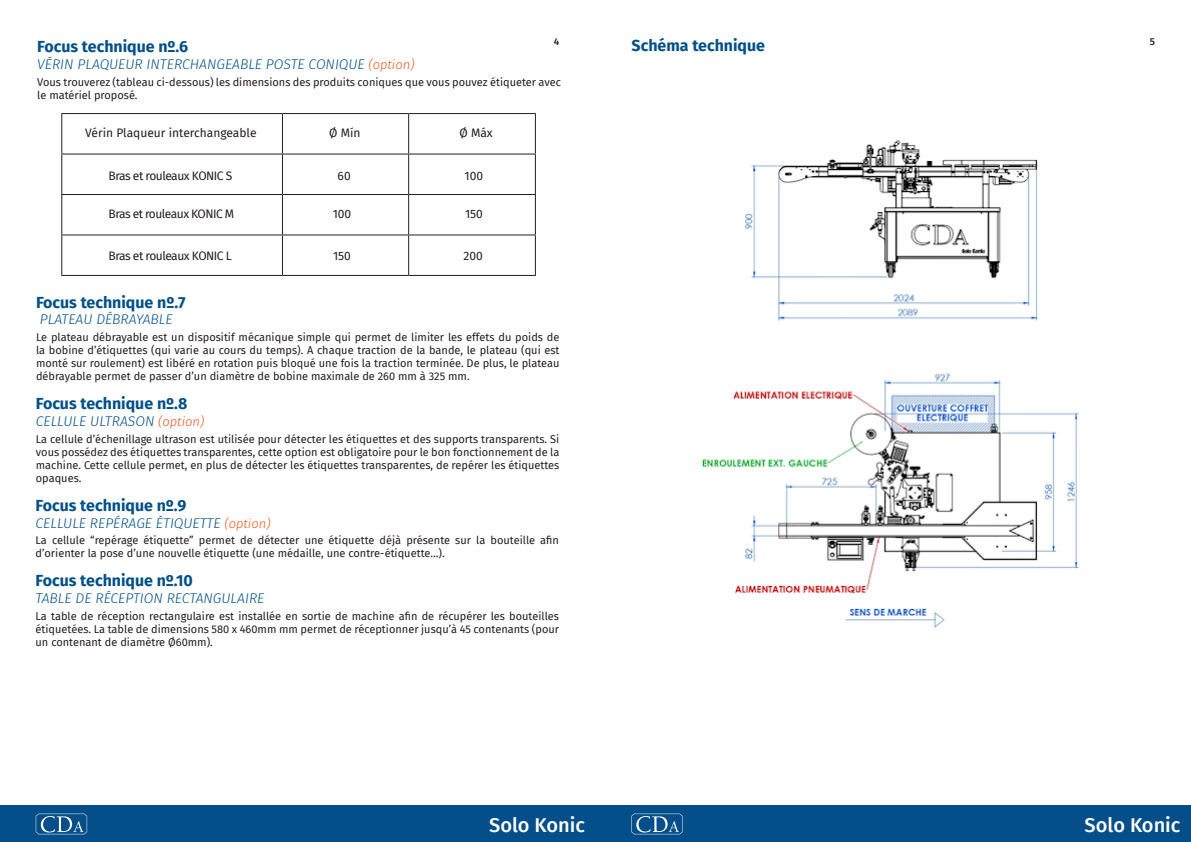
<style>
.page{position:relative;width:1191px;height:842px;background:#fff}
.page>*{position:absolute;margin:0;border:0;box-sizing:border-box;transform-origin:0 0}
.t1{font:500 20px "Fira Sans";color:#fff}
.t2{font:700 16px "Fira Sans";color:#01508a}
.t3{font:italic 300 14px "Fira Sans";color:#01508a}
.t4{font:12px "Fira Sans";letter-spacing:-.04em;color:#231f20}
.t5{font:12px "Fira Sans";color:#231f20}
.t6{font:11px/13.2px "Fira Sans";color:#231f20;text-align:justify}
.t7{font:500 10px "Fira Sans";color:#231f20}
.s1{font-size:13px;color:#e9551c}
</style>
<div class="page">
<div style="left:0;top:806px;width:595px;height:36px;background:#044f8a"></div>
<div style="left:595px;top:806px;width:596px;height:36px;background:#044f8a"></div>
<svg style="left:36px;top:814px;width:51px;height:20px"></svg>
<svg style="left:631px;top:814px;width:51px;height:20px"></svg>
<hr style="left:61px;top:113px;width:221px;height:1px;background:#231f20">
<hr style="left:61px;top:114px;width:1px;height:40px;background:#231f20">
<hr style="left:282px;top:113px;width:127px;height:1px;background:#231f20">
<hr style="left:282px;top:114px;width:1px;height:40px;background:#231f20">
<hr style="left:409px;top:113px;width:127px;height:1px;background:#231f20">
<hr style="left:408px;top:114px;width:1px;height:40px;background:#231f20">
<hr style="left:535px;top:114px;width:1px;height:40px;background:#231f20">
<hr style="left:61px;top:154px;width:221px;height:1px;background:#231f20">
<hr style="left:61px;top:155px;width:1px;height:39px;background:#231f20">
<hr style="left:282px;top:154px;width:127px;height:1px;background:#231f20">
<hr style="left:282px;top:155px;width:1px;height:39px;background:#231f20">
<hr style="left:409px;top:154px;width:127px;height:1px;background:#231f20">
<hr style="left:408px;top:155px;width:1px;height:39px;background:#231f20">
<hr style="left:535px;top:155px;width:1px;height:39px;background:#231f20">
<hr style="left:61px;top:194px;width:221px;height:1px;background:#231f20">
<hr style="left:61px;top:195px;width:1px;height:39px;background:#231f20">
<hr style="left:282px;top:194px;width:127px;height:1px;background:#231f20">
<hr style="left:282px;top:195px;width:1px;height:39px;background:#231f20">
<hr style="left:409px;top:194px;width:127px;height:1px;background:#231f20">
<hr style="left:408px;top:195px;width:1px;height:39px;background:#231f20">
<hr style="left:535px;top:195px;width:1px;height:39px;background:#231f20">
<hr style="left:61px;top:234px;width:221px;height:1px;background:#231f20">
<hr style="left:61px;top:235px;width:1px;height:40px;background:#231f20">
<hr style="left:282px;top:234px;width:127px;height:1px;background:#231f20">
<hr style="left:282px;top:235px;width:1px;height:40px;background:#231f20">
<hr style="left:409px;top:234px;width:127px;height:1px;background:#231f20">
<hr style="left:408px;top:235px;width:1px;height:40px;background:#231f20">
<hr style="left:535px;top:235px;width:1px;height:40px;background:#231f20">
<hr style="left:61px;top:275px;width:221px;height:1px;background:#231f20">
<hr style="left:282px;top:275px;width:127px;height:1px;background:#231f20">
<hr style="left:409px;top:275px;width:127px;height:1px;background:#231f20">
<img style="left:702px;top:140px;width:377px;height:488px">
<p class="t2" style="left:631px;top:32px;width:135px">Schéma technique</p>
<p class="t7" style="left:554px;top:34px;width:7px">4</p>
<p class="t7" style="left:1149px;top:34px;width:7px">5</p>
<p class="t2" style="left:37px;top:33px;width:152px">Focus technique nº.6</p>
<p class="t3" style="left:37px;top:54px;width:379px">VÉRIN PLAQUEUR INTERCHANGEABLE POSTE CONIQUE <span class="s1">(option)</span></p>
<p class="t6" style="left:37px;top:75px;width:525px">Vous trouverez (tableau ci-dessous) les dimensions des produits coniques que vous pouvez étiqueter avec le matériel proposé.</p>
<p class="t5" style="left:85px;top:124px;width:173px">Vérin Plaqueur interchangeable</p>
<p class="t4" style="left:109px;top:166px;width:125px">Bras et rouleaux KONIC S</p>
<p class="t4" style="left:329px;top:124px;width:33px">Ø Mín</p>
<p class="t4" style="left:459px;top:124px;width:35px">Ø Máx</p>
<p class="t4" style="left:337px;top:166px;width:15px">60</p>
<p class="t4" style="left:333px;top:205px;width:20px">100</p>
<p class="t4" style="left:333px;top:247px;width:19px">150</p>
<p class="t4" style="left:464px;top:166px;width:20px">100</p>
<p class="t4" style="left:465px;top:205px;width:19px">150</p>
<p class="t4" style="left:463px;top:247px;width:21px">200</p>
<p class="t4" style="left:109px;top:205px;width:127px">Bras et rouleaux KONIC M</p>
<p class="t4" style="left:109px;top:247px;width:125px">Bras et rouleaux KONIC L</p>
<p class="t2" style="left:36px;top:289px;width:151px">Focus technique nº.7</p>
<p class="t3" style="left:40px;top:310px;width:134px">PLATEAU DÉBRAYABLE</p>
<p class="t6" style="left:36px;top:330px;width:525px">Le plateau débrayable est un dispositif mécanique simple qui permet de limiter les effets du poids de la bobine d’étiquettes (qui varie au cours du temps). A chaque traction de la bande, le plateau (qui est monté sur roulement) est libéré en rotation puis bloqué une fois la traction terminée. De plus, le plateau débrayable permet de passer d’un diamètre de bobine maximale de 260 mm à 325 mm.</p>
<p class="t2" style="left:36px;top:390px;width:153px">Focus technique nº.8</p>
<p class="t3" style="left:36px;top:411px;width:170px">CELLULE ULTRASON <span class="s1">(option)</span></p>
<p class="t6" style="left:36px;top:432px;width:525px">La cellule d’échenillage ultrason est utilisée pour détecter les étiquettes et des supports transparents. Si vous possédez des étiquettes transparentes, cette option est obligatoire pour le bon fonctionnement de la machine. Cette cellule permet, en plus de détecter les étiquettes transparentes, de repérer les étiquettes opaques.</p>
<p class="t2" style="left:36px;top:492px;width:152px">Focus technique nº.9</p>
<p class="t3" style="left:36px;top:513px;width:236px">CELLULE REPÉRAGE ÉTIQUETTE <span class="s1">(option)</span></p>
<p class="t6" style="left:36px;top:533px;width:525px">La cellule “repérage étiquette” permet de détecter une étiquette déjà présente sur la bouteille afin d’orienter la pose d’une nouvelle étiquette (une médaille, une contre-étiquette…).</p>
<p class="t2" style="left:36px;top:567px;width:159px">Focus technique nº.10</p>
<p class="t3" style="left:36px;top:588px;width:230px">TABLE DE RÉCEPTION RECTANGULAIRE</p>
<p class="t6" style="left:36px;top:609px;width:525px">La table de réception rectangulaire est installée en sortie de machine afin de récupérer les bouteilles étiquetées. La table de dimensions 580 x 460mm mm permet de réceptionner jusqu’à 45 contenants (pour un contenant de diamètre Ø60mm).</p>
<h1 class="t1" style="left:489px;top:809px;width:97px">Solo Konic</h1>
<h1 class="t1" style="left:1084px;top:809px;width:97px">Solo Konic</h1>
</div>
